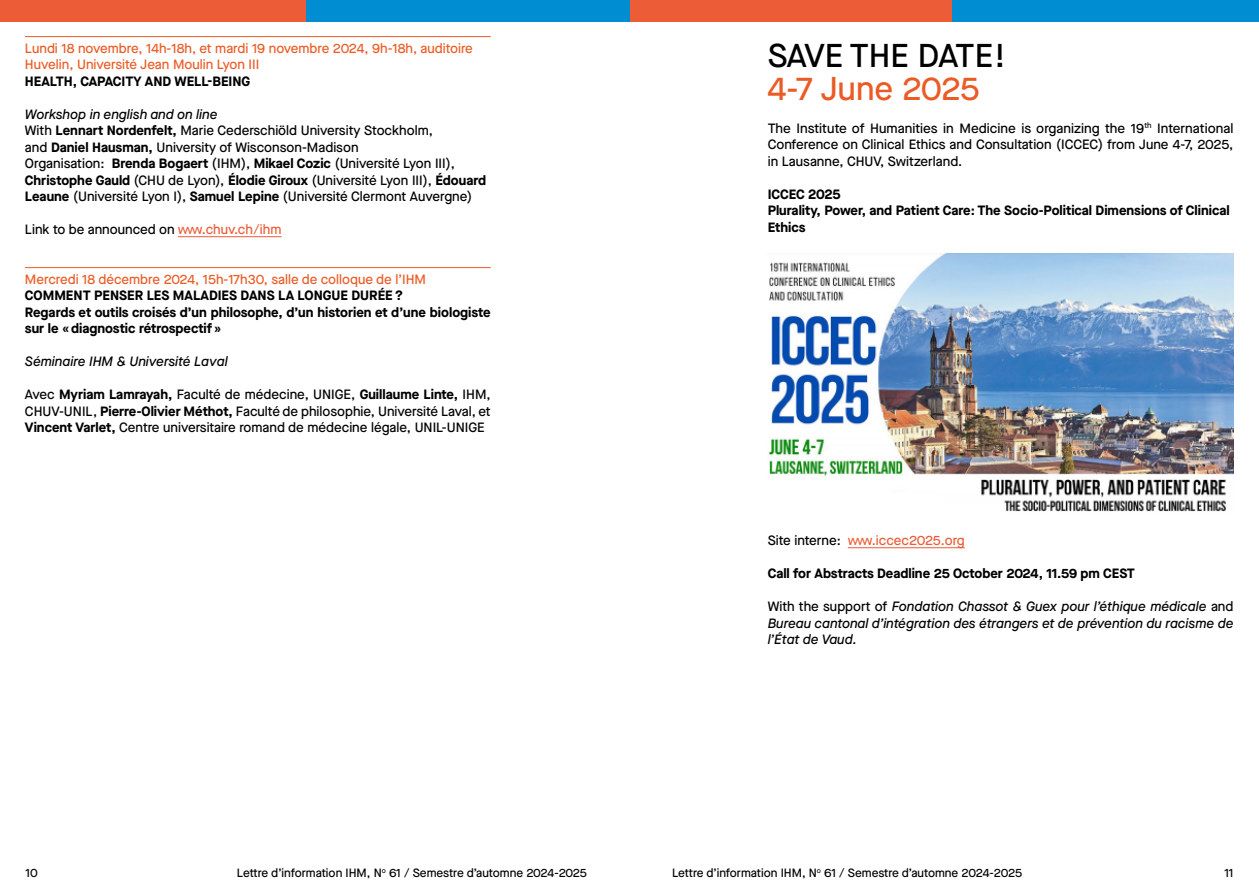
<style>
.page{position:relative;width:1259px;height:893px;background:#fff}
.page>*{position:absolute;margin:0;border:0;box-sizing:border-box;transform-origin:0 0}
.t1{font:500 33px "Maison Neue";letter-spacing:-.01em;color:#000}
.t2{font:500 33px "Maison Neue";letter-spacing:-.01em;color:#eb5b25}
.t3{font:500 13.5px/16.5px "Maison Neue";color:#000;text-align:justify}
.t4{font:700 13.5px/16.5px "Maison Neue";color:#000}
.t5{font:italic 500 13.5px/16.5px "Maison Neue";color:#000;text-align:justify}
.t6{font:500 13.5px/16.5px "Maison Neue";color:#eb5b25}
.t7{font:500 13.5px "Maison Neue";color:#eb5c37}
.t8{font:500 12px "Maison Neue";color:#000}
.s1{font-style:italic}
.s2{font-weight:700}
.s3{color:#eb5c37}
.s4{color:#000}
.s5{font-style:normal}
</style>
<div class="page">
<div style="left:0;top:0;width:306px;height:21px;background:#eb5c37"></div>
<div style="left:629px;top:0;width:323px;height:21px;background:#eb5c37"></div>
<div style="left:306px;top:0;width:323px;height:21px;background:#008dd1"></div>
<div style="left:952px;top:0;width:307px;height:21px;background:#008dd1"></div>
<hr style="left:848px;top:547px;width:117px;height:1px;background:#eb5c37">
<hr style="left:25px;top:36px;width:466px;height:1px;background:#eb5b25">
<hr style="left:178px;top:236px;width:103px;height:1px;background:#eb5c37">
<hr style="left:25px;top:267px;width:466px;height:1px;background:#eb5b25">
<img style="left:768px;top:254px;width:465px;height:258px">
<p class="t6" style="left:25px;top:40px;width:449px">Lundi 18 novembre, 14h-18h, et mardi 19 novembre 2024, 9h-18h, auditoire<br>Huvelin, Université Jean Moulin Lyon III</p>
<p class="t4" style="left:25px;top:73px;width:227px">HEALTH, CAPACITY AND WELL-BEING</p>
<p class="t3" style="left:25px;top:106px;width:463px;text-align:left"><span class="s1">Workshop in english and on line<br></span>With <span class="s2">Lennart Nordenfelt,</span> Marie Cederschiöld University Stockholm,<br>and <span class="s2">Daniel Hausman,</span> University of Wisconson-Madison<br>Organisation: <span class="s2">Brenda Bogaert</span> (IHM), <span class="s2">Mikael Cozic</span> (Université Lyon III), <span class="s2">Christophe Gauld</span> (CHU de Lyon), <span class="s2">Élodie Giroux</span> (Université Lyon III), <span class="s2">Édouard Leaune</span> (Université Lyon I), <span class="s2">Samuel Lepine</span> (Université Clermont Auvergne)</p>
<p class="t3" style="left:25px;top:221px;width:258px">Link to be announced on <span class="s3">www.chuv.ch/ihm</span></p>
<p class="t6" style="left:25px;top:271px;width:402px">Mercredi 18 décembre 2024, 15h-17h30, salle de colloque de l’IHM</p>
<p class="t4" style="left:25px;top:287px;width:467px">COMMENT PENSER LES MALADIES DANS LA LONGUE DURÉE ?<br>Regards et outils croisés d’un philosophe, d’un historien et d’une biologiste sur le « diagnostic rétrospectif »</p>
<p class="t5" style="left:25px;top:353px;width:204px">Séminaire IHM &amp; Université Laval</p>
<p class="t3" style="left:25px;top:386px;width:467px">Avec <span class="s2">Myriam Lamrayah,</span> Faculté de médecine, UNIGE, <span class="s2">Guillaume Linte,</span> IHM, CHUV-UNIL, <span class="s2">Pierre-Olivier Méthot,</span> Faculté de philosophie, Université Laval, et <span class="s2">Vincent Varlet,</span> Centre universitaire romand de médecine légale, UNIL-UNIGE</p>
<h1 class="t1" style="left:767px;top:33px;width:240px">SAVE THE DATE!</h1>
<h1 class="t2" style="left:767px;top:66px;width:213px">4-7 June 2025</h1>
<p class="t3" style="left:767px;top:120px;width:467px">The Institute of Humanities in Medicine is organizing the 19<sup>th</sup> International Conference on Clinical Ethics and Consultation (ICCEC) from June 4-7, 2025, in Lausanne, CHUV, Switzerland.</p>
<p class="t4" style="left:767px;top:186px;width:463px">ICCEC 2025<br>Plurality, Power, and Patient Care: The Socio-Political Dimensions of Clinical<br>Ethics</p>
<p class="t7" style="left:767px;top:532px;width:199px"><span class="s4">Site interne:</span> www.iccec2025.org</p>
<p class="t4" style="left:767px;top:565px;width:369px">Call for Abstracts Deadline 25 October 2024, 11.59 pm CEST</p>
<p class="t5" style="left:767px;top:598px;width:467px"><span class="s5">With the support of</span> Fondation Chassot &amp; Guex pour l’éthique médicale <span class="s5">and </span>Bureau cantonal d’intégration des étrangers et de prévention du racisme de l’État de Vaud.</p>
<p class="t8" style="left:237px;top:865px;width:352px">Lettre d’information IHM, N<sup>o</sup> 61 / Semestre d’automne 2024-2025</p>
<p class="t8" style="left:672px;top:865px;width:352px">Lettre d’information IHM, N<sup>o</sup> 61 / Semestre d’automne 2024-2025</p>
<p class="t8" style="left:26px;top:865px;width:14px">10</p>
<p class="t8" style="left:1224px;top:865px;width:10px">11</p>
</div>
